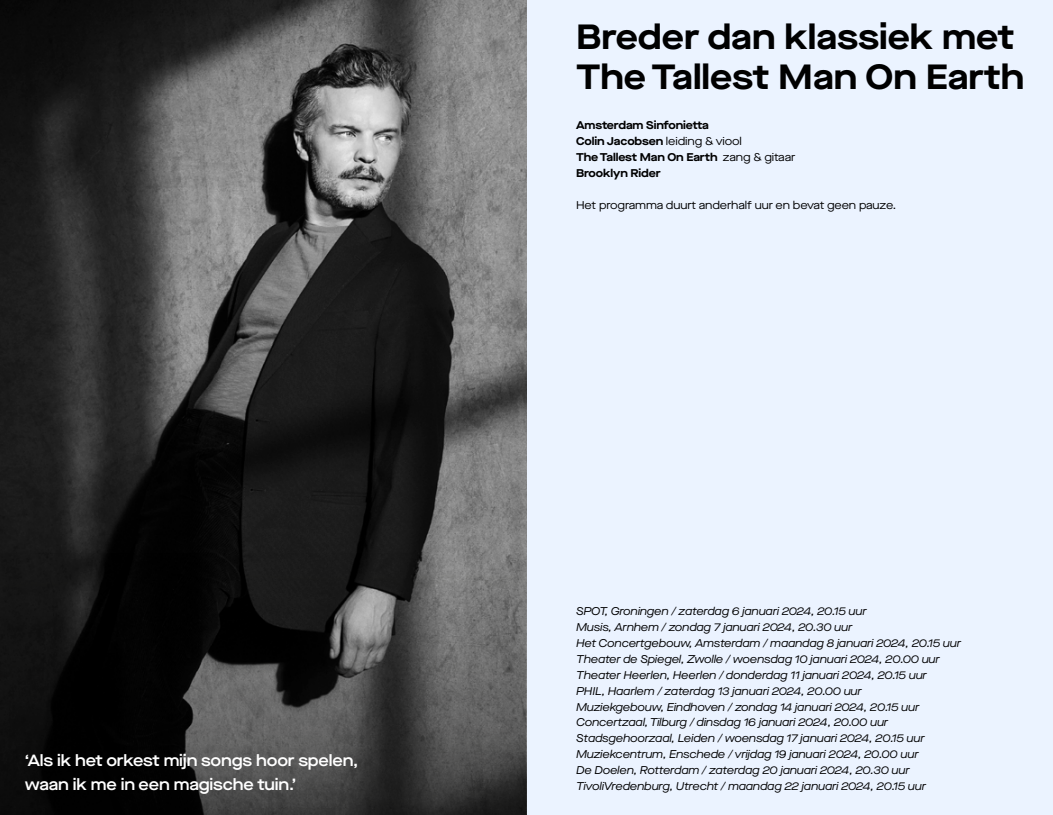
<style>
.page{position:relative;width:1053px;height:815px;background:#fff}
.page>*{position:absolute;margin:0;border:0;box-sizing:border-box;transform-origin:0 0}
.t1{font:700 35px/39.8px "Maison Neue Extended";color:#000}
.t2{font:600 16.25px/23.9px "Maison Neue Extended";letter-spacing:-.01em;color:#fff}
.t3{font:italic 11.25px/15.9px "Maison Neue Extended";letter-spacing:-.02em;color:#000}
.t4{font:700 11.25px/15.9px "Maison Neue Extended";letter-spacing:-.01em;color:#000}
.t5{font:11.25px "Maison Neue Extended";letter-spacing:-.01em;color:#000}
.s1{font-weight:400}
</style>
<div class="page">
<div style="left:526px;top:0;width:526px;height:815px;background:#ebf3ff"></div>
<img style="left:0;top:0;width:526px;height:489px">
<svg style="left:0;top:489px;width:526px;height:326px;background:#2d2d2d"></svg>
<h2 class="t2" style="left:25px;top:748px;width:335px">‘Als ik het orkest mijn songs hoor spelen, waan ik me in een magische tuin.’</h2>
<h1 class="t1" style="left:576px;top:16px;width:449px">Breder dan klassiek met<br>The Tallest Man On Earth</h1>
<p class="t4" style="left:576px;top:117px;width:221px">Amsterdam Sinfonietta<br>Colin Jacobsen <span class="s1">leiding &amp; viool<br></span>The Tallest Man On Earth <span class="s1">zang &amp; gitaar<br></span>Brooklyn Rider</p>
<p class="t5" style="left:576px;top:197px;width:322px">Het programma duurt anderhalf uur en bevat geen pauze.</p>
<p class="t3" style="left:576px;top:603px;width:386px">SPOT, Groningen / zaterdag 6 januari 2024, 20.15 uur<br>Musis, Arnhem / zondag 7 januari 2024, 20.30 uur<br>Het Concertgebouw, Amsterdam / maandag 8 januari 2024, 20.15 uur Theater de Spiegel, Zwolle / woensdag 10 januari 2024, 20.00 uur Theater Heerlen, Heerlen / donderdag 11 januari 2024, 20.15 uur<br>PHIL, Haarlem / zaterdag 13 januari 2024, 20.00 uur<br>Muziekgebouw, Eindhoven / zondag 14 januari 2024, 20.15 uur Concertzaal, Tilburg / dinsdag 16 januari 2024, 20.00 uur Stadsgehoorzaal, Leiden / woensdag 17 januari 2024, 20.15 uur Muziekcentrum, Enschede / vrijdag 19 januari 2024, 20.00 uur<br>De Doelen, Rotterdam / zaterdag 20 januari 2024, 20.30 uur TivoliVredenburg, Utrecht / maandag 22 januari 2024, 20.15 uur</p>
</div>
